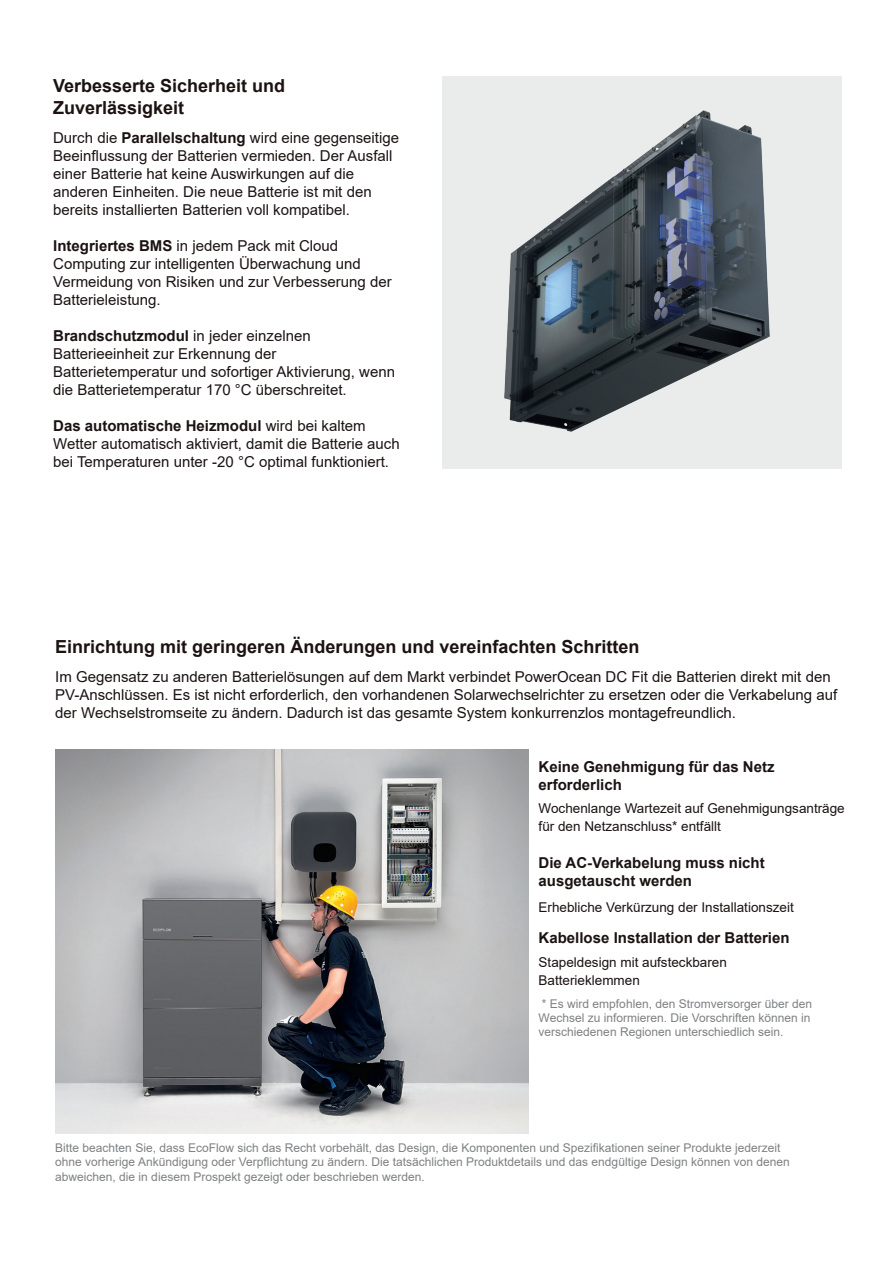
<style>
.page{position:relative;width:893px;height:1263px;background:#fff}
.page>*{position:absolute;margin:0;border:0;box-sizing:border-box;transform-origin:0 0}
.t1{font:700 18px/21.6px "Arial";color:#1c1212}
.t2{font:15px/18px "Arial";color:#1c1212}
.t3{font:700 15px/18px "Arial";color:#1c1212}
.t4{font:13.5px/18px "Arial";color:#1c1212}
.t5{font:12px/14.4px "Arial";color:#7e8082}
.s1{font-weight:700}
</style>
<div class="page">
<div style="left:442px;top:77px;width:400px;height:392px;background:#eaebeb"></div>
<img style="left:504px;top:110px;width:266px;height:322px">
<img style="left:55px;top:750px;width:474px;height:383px">
<p class="t1" style="left:53px;top:75px;width:234px">Verbesserte Sicherheit und<br>Zuverlässigkeit</p>
<p class="t2" style="left:53px;top:128px;width:347px">Durch die <span class="s1">Parallelschaltung</span> wird eine gegenseitige Beeinflussung der Batterien vermieden. Der Ausfall einer Batterie hat keine Auswirkungen auf die anderen Einheiten. Die neue Batterie ist mit den bereits installierten Batterien voll kompatibel.</p>
<p class="t2" style="left:53px;top:236px;width:340px"><span class="s1">Integriertes BMS</span> in jedem Pack mit Cloud Computing zur intelligenten Überwachung und Vermeidung von Risiken und zur Verbesserung der Batterieleistung.</p>
<p class="t2" style="left:53px;top:326px;width:343px"><span class="s1">Brandschutzmodul</span> in jeder einzelnen Batterieeinheit zur Erkennung der Batterietemperatur und sofortiger Aktivierung, wenn die Batterietemperatur 170 °C überschreitet.</p>
<p class="t2" style="left:53px;top:416px;width:348px"><span class="s1">Das automatische Heizmodul</span> wird bei kaltem<br>Wetter automatisch aktiviert, damit die Batterie auch bei Temperaturen unter -20 °C optimal funktioniert.</p>
<p class="t1" style="left:55px;top:636px;width:586px">Einrichtung mit geringeren Änderungen und vereinfachten Schritten</p>
<p class="t2" style="left:55px;top:668px;width:783px">Im Gegensatz zu anderen Batterielösungen auf dem Markt verbindet PowerOcean DC Fit die Batterien direkt mit den<br>PV-Anschlüssen. Es ist nicht erforderlich, den vorhandenen Solarwechselrichter zu ersetzen oder die Verkabelung auf der Wechselstromseite zu ändern. Dadurch ist das gesamte System konkurrenzlos montagefreundlich.</p>
<p class="t3" style="left:539px;top:758px;width:237px">Keine Genehmigung für das Netz erforderlich</p>
<p class="t4" style="left:539px;top:799px;width:308px">Wochenlange Wartezeit auf Genehmigungsanträge für den Netzanschluss* entfällt</p>
<p class="t3" style="left:539px;top:854px;width:228px">Die AC-Verkabelung muss nicht ausgetauscht werden</p>
<p class="t4" style="left:539px;top:898px;width:257px">Erhebliche Verkürzung der Installationszeit</p>
<p class="t3" style="left:539px;top:929px;width:252px">Kabellose Installation der Batterien</p>
<p class="t4" style="left:539px;top:953px;width:190px">Stapeldesign mit aufsteckbaren<br>Batterieklemmen</p>
<p class="t5" style="left:539px;top:996px;width:275px">* Es wird empfohlen, den Stromversorger über den<br>Wechsel zu informieren. Die Vorschriften können in verschiedenen Regionen unterschiedlich sein.</p>
<p class="t5" style="left:55px;top:1140px;width:736px">Bitte beachten Sie, dass EcoFlow sich das Recht vorbehält, das Design, die Komponenten und Spezifikationen seiner Produkte jederzeit ohne vorherige Ankündigung oder Verpflichtung zu ändern. Die tatsächlichen Produktdetails und das endgültige Design können von denen abweichen, die in diesem Prospekt gezeigt oder beschrieben werden.</p>
</div>
